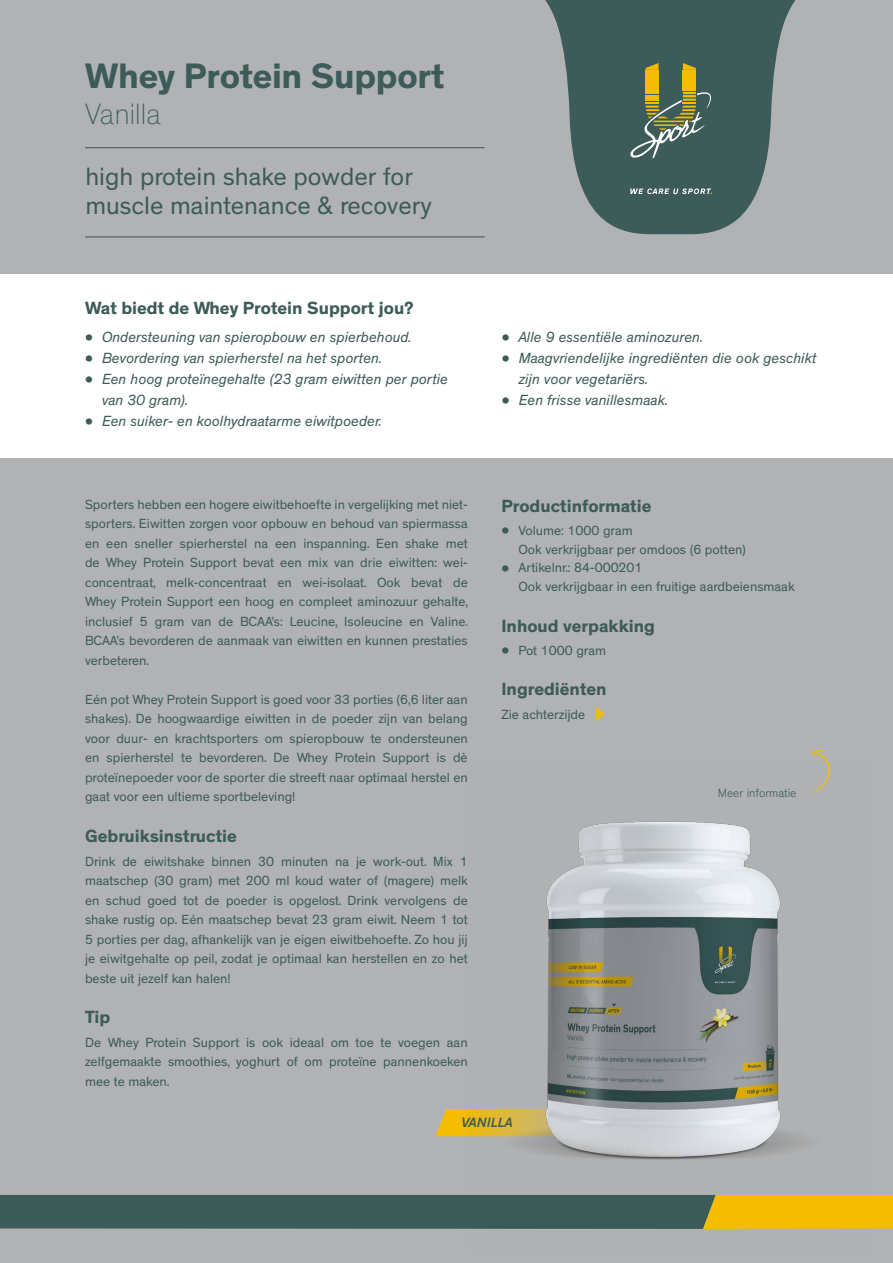
<style>
.page{position:relative;width:893px;height:1263px;background:#b1b2b3}
.page>*{position:absolute;margin:0;border:0;box-sizing:border-box;transform-origin:0 0}
.t1{font:700 36px "Theinhardt";letter-spacing:-.005em;color:#3c5b59}
.t2{font:100 30px "Theinhardt";letter-spacing:-.015em;color:#3c5b59}
.t3{font:25.5px/29.5px "Theinhardt";color:#3c5b59}
.t4{font:700 18px "Theinhardt";color:#3c5b59}
.t5{font:italic 15px/21px "Theinhardt";color:#3c5b59}
.t6{font:italic 500 13.8px "Theinhardt";letter-spacing:.025em;color:#3c5b59}
.t7{font:13.5px/19.5px "Theinhardt";color:#3c5b59;text-align:justify}
.t8{font:300 12px "Theinhardt";color:#3c5b59}
.s1{font-weight:700;font-style:normal;font-size:19.5px}
.s2{font-weight:700;font-size:19.5px}
</style>
<div class="page">
<div style="left:0;top:1195px;width:893px;height:34px;background:#3c5b59"></div>
<svg style="left:596px;top:707px;width:8px;height:14px"></svg>
<div style="left:0;top:274px;width:893px;height:184px;background:#fff"></div>
<hr style="left:85px;top:236px;width:400px;height:1px;background:#3c5b59">
<hr style="left:85px;top:147px;width:400px;height:1px;background:#3c5b59">
<svg style="left:435px;top:1109px;width:31px;height:27px"></svg>
<img style="left:466px;top:821px;width:407px;height:408px">
<svg style="left:806px;top:749px;width:25px;height:44px"></svg>
<svg style="left:545px;top:0;width:250px;height:234px;fill:#3c5b59"></svg>
<svg style="left:627px;top:63px;width:84px;height:97px;background:#667657"></svg>
<svg style="left:630px;top:188px;width:82px;height:6px"></svg>
<h1 class="t1" style="left:85px;top:53px;width:361px">Whey Protein Support</h1>
<h2 class="t2" style="left:85px;top:96px;width:77px">Vanilla</h2>
<h3 class="t3" style="left:85px;top:162px;width:348px">high protein shake powder for muscle maintenance &amp; recovery</h3>
<h3 class="t4" style="left:85px;top:297px;width:330px">Wat biedt de Whey Protein Support jou?</h3>
<p class="t5" style="left:85px;top:327px;width:328px"><span class="s1">•</span> Ondersteuning van spieropbouw en spierbehoud.</p>
<p class="t5" style="left:85px;top:348px;width:299px"><span class="s1">•</span> Bevordering van spierherstel na het sporten.</p>
<p class="t5" style="left:102px;top:369px;width:348px;text-indent:-17px"><span class="s1">•</span> Een hoog proteïnegehalte (23 gram eiwitten per portie van 30 gram).</p>
<p class="t5" style="left:85px;top:411px;width:298px"><span class="s1">•</span> Een suiker- en koolhydraatarme eiwitpoeder.</p>
<p class="t7" style="left:85px;top:495px;width:385px">Sporters hebben een hogere eiwitbehoefte in vergelijking met niet&shy;sporters. Eiwitten zorgen voor opbouw en behoud van spiermassa en een sneller spierherstel na een inspanning. Een shake met de Whey Protein Support bevat een mix van drie eiwitten: wei&shy;concentraat, melk-concentraat en wei-isolaat. Ook bevat de Whey Protein Support een hoog en compleet aminozuur gehalte, inclusief 5 gram van de BCAA’s: Leucine, Isoleucine en Valine.<br>BCAA’s bevorderen de aanmaak van eiwitten en kunnen prestaties verbeteren.</p>
<p class="t7" style="left:85px;top:690px;width:384px">Eén pot Whey Protein Support is goed voor 33 porties (6,6 liter aan shakes). De hoogwaardige eiwitten in de poeder zijn van belang voor duur- en krachtsporters om spieropbouw te ondersteunen en spierherstel te bevorderen. De Whey Protein Support is dè proteïnepoeder voor de sporter die streeft naar optimaal herstel en gaat voor een ultieme sportbeleving!</p>
<h3 class="t4" style="left:85px;top:825px;width:153px">Gebruiksinstructie</h3>
<p class="t7" style="left:85px;top:852px;width:384px">Drink de eiwitshake binnen 30 minuten na je work-out. Mix 1 maatschep (30 gram) met 200 ml koud water of (magere) melk en schud goed tot de poeder is opgelost. Drink vervolgens de shake rustig op. Eén maatschep bevat 23 gram eiwit. Neem 1 tot 5 porties per dag, afhankelijk van je eigen eiwitbehoefte. Zo hou jij je eiwitgehalte op peil, zodat je optimaal kan herstellen en zo het beste uit jezelf kan halen!</p>
<h3 class="t4" style="left:85px;top:1006px;width:27px">Tip</h3>
<p class="t7" style="left:85px;top:1033px;width:384px">De Whey Protein Support is ook ideaal om toe te voegen aan zelfgemaakte smoothies, yoghurt of om proteïne pannenkoeken mee te maken.</p>
<p class="t5" style="left:502px;top:327px;width:203px"><span class="s1">•</span> Alle 9 essentiële aminozuren.</p>
<p class="t5" style="left:519px;top:348px;width:299px;text-indent:-17px"><span class="s1">•</span> Maagvriendelijke ingrediënten die ook geschikt zijn voor vegetariërs.</p>
<p class="t5" style="left:502px;top:390px;width:168px"><span class="s1">•</span> Een frisse vanillesmaak.</p>
<h3 class="t4" style="left:501px;top:495px;width:152px">Productinformatie</h3>
<p class="t7" style="left:518px;top:521px;width:229px;line-height:18.8px;text-indent:-17px"><span class="s2">•</span> Volume: 1000 gram<br>Ook verkrijgbaar per omdoos (6 potten)</p>
<p class="t7" style="left:518px;top:559px;width:278px;line-height:18.8px;text-indent:-17px"><span class="s2">•</span> Artikelnr.: 84-000201<br>Ook verkrijgbaar in een fruitige aardbeiensmaak</p>
<h3 class="t4" style="left:501px;top:614px;width:155px">Inhoud verpakking</h3>
<p class="t7" style="left:501px;top:641px;width:106px"><span class="s2">•</span> Pot 1000 gram</p>
<h3 class="t4" style="left:501px;top:678px;width:107px">Ingrediënten</h3>
<p class="t7" style="left:501px;top:705px;width:85px">Zie achterzijde</p>
<p class="t8" style="left:718px;top:786px;width:80px">Meer informatie</p>
<p class="t6" style="left:461px;top:1114px;width:53px">VANILLA</p>
</div>
